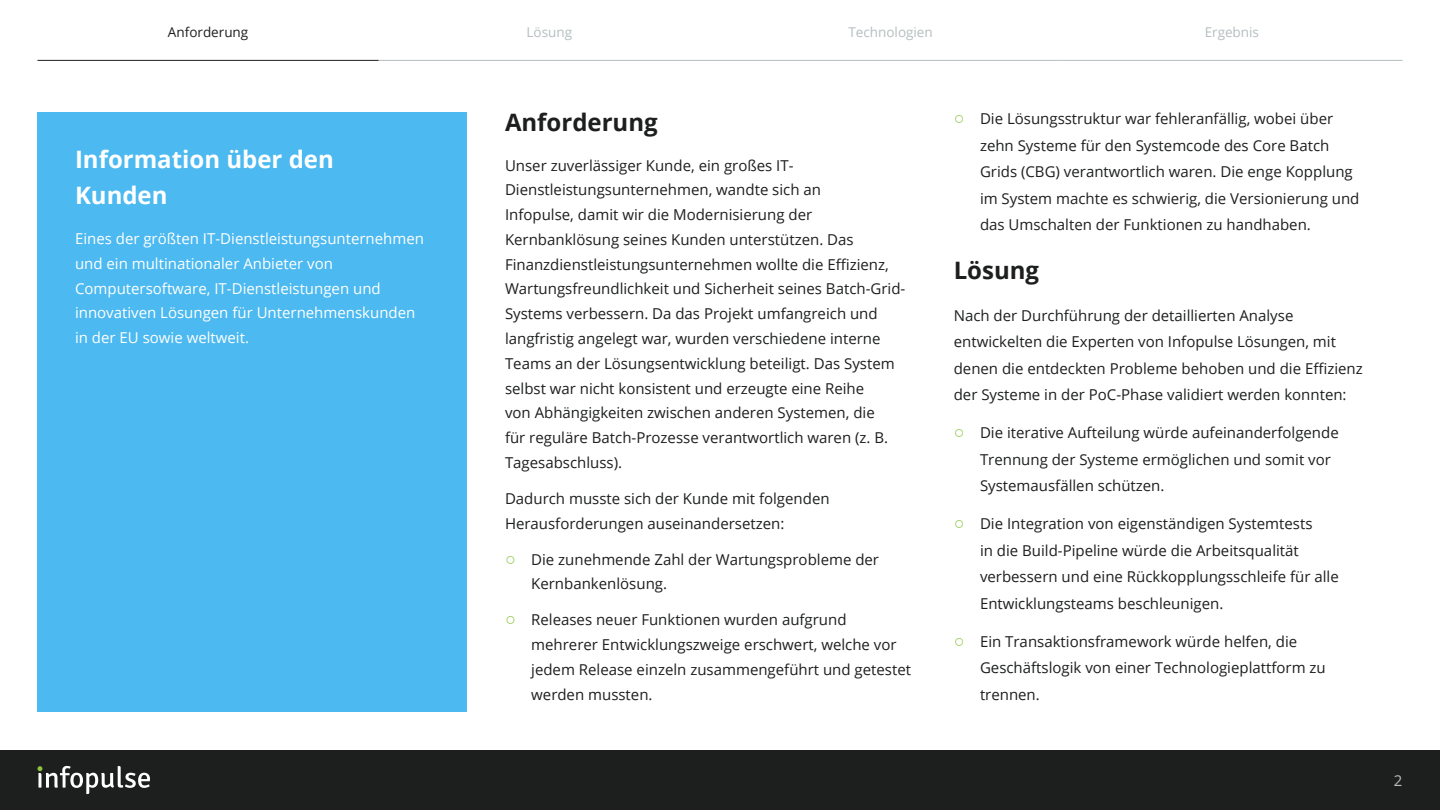
<style>
.page{position:relative;width:1440px;height:810px;background:#fff}
.page>*{position:absolute;margin:0;border:0;box-sizing:border-box;transform-origin:0 0}
.t1{font:700 24px/36px "Open Sans";color:#fff}
.t2{font:700 24px "Open Sans";color:#1d1e1e}
.t3{font:15px/24.8px "Open Sans";color:#1d1e1e}
.t4{font:15px/24.8px "Open Sans";color:#fff}
.t5{font:15px "Open Sans";color:#b5bec0}
.t6{font:13.5px "Open Sans";color:#b5bec0}
.t7{font:13.5px "Open Sans";color:#1d1e1e}
.s1{font-family:"Arial";font-size:18px;color:#8bc53f}
</style>
<div class="page">
<hr style="left:38px;top:60px;width:341px;height:1px;background:#1d1e1e">
<hr style="left:379px;top:60px;width:341px;height:1px;background:#b5bec0">
<hr style="left:720px;top:60px;width:341px;height:1px;background:#b5bec0">
<hr style="left:1061px;top:60px;width:341px;height:1px;background:#b5bec0">
<div style="left:0;top:750px;width:1440px;height:60px;background:#1d1e1e"></div>
<svg style="left:37px;top:766px;width:113px;height:28px"></svg>
<div style="left:38px;top:112px;width:429px;height:600px;background:#4cb9f1"></div>
<p class="t7" style="left:168px;top:22px;width:82px">Anforderung</p>
<p class="t6" style="left:527px;top:22px;width:47px">Lösung</p>
<p class="t6" style="left:848px;top:22px;width:86px">Technologien</p>
<p class="t6" style="left:1205px;top:22px;width:56px">Ergebnis</p>
<h1 class="t1" style="left:75px;top:141px;width:260px">Information über den<br>Kunden</h1>
<p class="t4" style="left:75px;top:226px;width:351px">Eines der größten IT-Dienstleistungsunternehmen und ein multinationaler Anbieter von Computersoftware, IT-Dienstleistungen und innovativen Lösungen für Unternehmenskunden in der EU sowie weltweit.</p>
<h1 class="t2" style="left:505px;top:105px;width:154px">Anforderung</h1>
<p class="t3" style="left:505px;top:152px;width:402px">Unser zuverlässiger Kunde, ein großes IT-Dienstleistungsunternehmen, wandte sich an<br>Infopulse, damit wir die Modernisierung der Kernbanklösung seines Kunden unterstützen. Das Finanzdienstleistungsunternehmen wollte die Effizienz, Wartungsfreundlichkeit und Sicherheit seines Batch-Grid-Systems verbessern. Da das Projekt umfangreich und langfristig angelegt war, wurden verschiedene interne Teams an der Lösungsentwicklung beteiligt. Das System selbst war nicht konsistent und erzeugte eine Reihe<br>von Abhängigkeiten zwischen anderen Systemen, die<br>für reguläre Batch-Prozesse verantwortlich waren (z. B.<br>Tagesabschluss).</p>
<p class="t3" style="left:505px;top:486px;width:326px">Dadurch musste sich der Kunde mit folgenden<br>Herausforderungen auseinandersetzen:</p>
<p class="t3" style="left:531px;top:546px;width:349px;text-indent:-26px"><span class="s1">○</span> Die zunehmende Zahl der Wartungsprobleme der<br>Kernbankenlösung.</p>
<p class="t3" style="left:531px;top:607px;width:381px;text-indent:-26px"><span class="s1">○</span> Releases neuer Funktionen wurden aufgrund mehrerer Entwicklungszweige erschwert, welche vor jedem Release einzeln zusammengeführt und getestet werden mussten.</p>
<p class="t3" style="left:980px;top:105px;width:381px;line-height:26.5px;text-indent:-26px"><span class="s1">○</span> Die Lösungsstruktur war fehleranfällig, wobei über zehn Systeme für den Systemcode des Core Batch Grids (CBG) verantwortlich waren. Die enge Kopplung im System machte es schwierig, die Versionierung und das Umschalten der Funktionen zu handhaben.</p>
<h1 class="t2" style="left:954px;top:254px;width:87px">Lösung</h1>
<p class="t3" style="left:954px;top:302px;width:411px;line-height:26.5px">Nach der Durchführung der detaillierten Analyse entwickelten die Experten von Infopulse Lösungen, mit denen die entdeckten Probleme behoben und die Effizienz der Systeme in der PoC-Phase validiert werden konnten:</p>
<p class="t3" style="left:980px;top:419px;width:360px;line-height:26.5px;text-indent:-26px"><span class="s1">○</span> Die iterative Aufteilung würde aufeinanderfolgende<br>Trennung der Systeme ermöglichen und somit vor<br>Systemausfällen schützen.</p>
<p class="t3" style="left:980px;top:510px;width:360px;line-height:26.5px;text-indent:-26px"><span class="s1">○</span> Die Integration von eigenständigen Systemtests<br>in die Build-Pipeline würde die Arbeitsqualität verbessern und eine Rückkopplungsschleife für alle Entwicklungsteams beschleunigen.</p>
<p class="t3" style="left:980px;top:628px;width:347px;line-height:26.5px;text-indent:-26px"><span class="s1">○</span> Ein Transaktionsframework würde helfen, die<br>Geschäftslogik von einer Technologieplattform zu trennen.</p>
<p class="t5" style="left:1394px;top:770px;width:10px">2</p>
</div>
